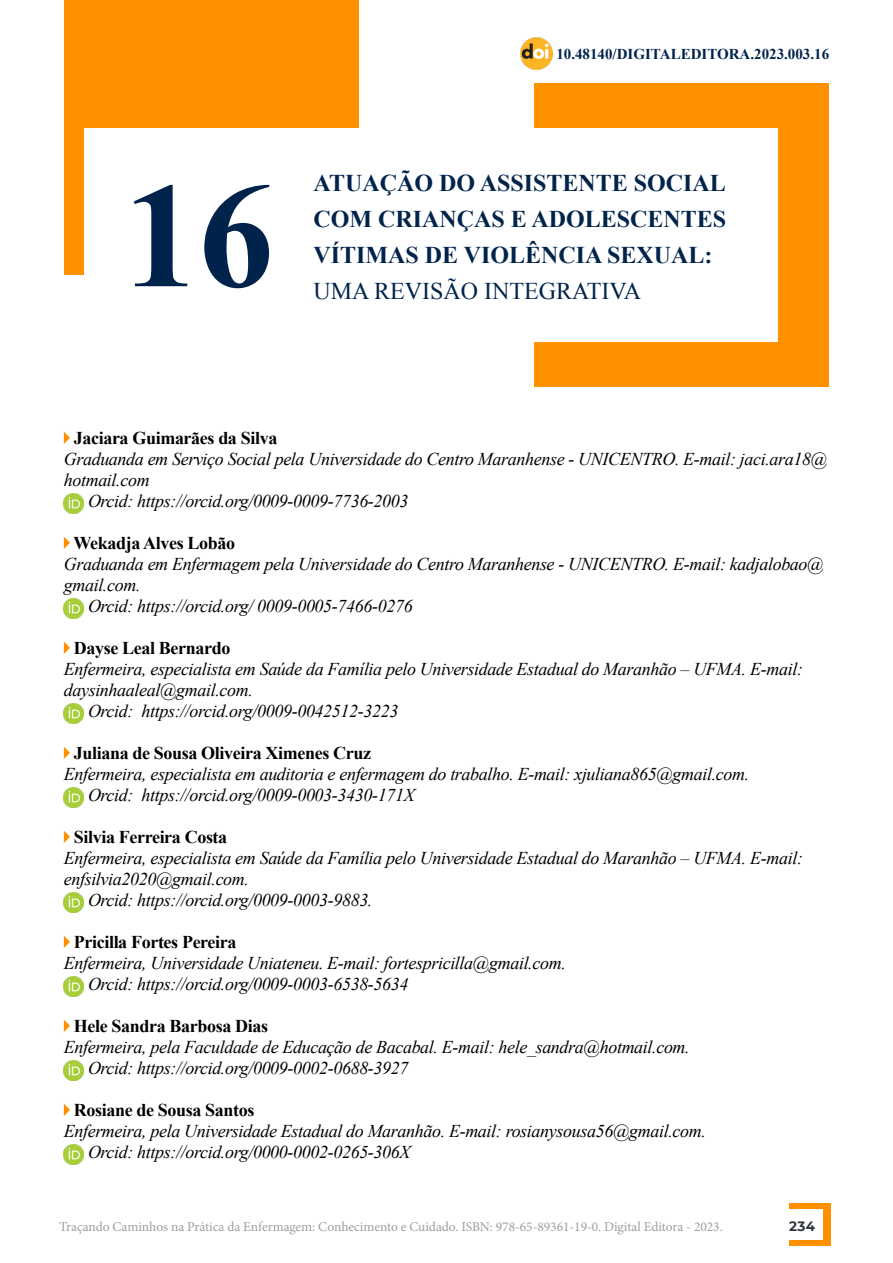
<style>
.page{position:relative;width:893px;height:1263px;background:#fff}
.page>*{position:absolute;margin:0;border:0;box-sizing:border-box;transform-origin:0 0}
.t1{font:700 150px "Times New Roman";color:#00234c}
.t2{font:700 24px/36px "Times New Roman";color:#00234c;text-align:justify}
.t3{font:24px "Times New Roman";color:#00234c}
.t4{font:italic 18px/21px "Times New Roman";letter-spacing:-.02em;color:#000}
.t5{font:700 18px "Times New Roman";letter-spacing:-.02em;color:#000}
.t6{font:700 15px "Times New Roman";color:#00234c}
.t7{font:13.5px "Minion Pro";letter-spacing:-.005em;color:#a19d9c}
.t8{font:700 13.5px "Montserrat";color:#2e333c}
</style>
<div class="page">
<div style="left:534px;top:84px;width:295px;height:303px;background:#ff9100"></div>
<div style="left:64px;top:0;width:294px;height:275px;background:#ff9100"></div>
<div style="left:84px;top:129px;width:693px;height:213px;background:#fff"></div>
<div style="left:789px;top:1203px;width:41px;height:43px;background:#ff9100"></div>
<div style="left:735px;top:1210px;width:88px;height:30px;background:#fff"></div>
<svg style="left:64px;top:432px;width:6px;height:12px"></svg>
<img style="left:64px;top:493px;width:20px;height:20px">
<svg style="left:64px;top:537px;width:6px;height:12px"></svg>
<img style="left:64px;top:598px;width:20px;height:20px">
<svg style="left:64px;top:642px;width:6px;height:12px"></svg>
<img style="left:64px;top:703px;width:20px;height:20px">
<svg style="left:64px;top:747px;width:6px;height:12px"></svg>
<img style="left:64px;top:787px;width:20px;height:20px">
<svg style="left:64px;top:831px;width:6px;height:12px"></svg>
<img style="left:64px;top:892px;width:20px;height:20px">
<svg style="left:64px;top:936px;width:6px;height:12px"></svg>
<img style="left:64px;top:976px;width:20px;height:20px">
<svg style="left:64px;top:1020px;width:6px;height:12px"></svg>
<img style="left:64px;top:1060px;width:20px;height:20px">
<svg style="left:64px;top:1104px;width:6px;height:12px"></svg>
<img style="left:64px;top:1144px;width:20px;height:20px">
<img style="left:520px;top:37px;width:33px;height:32px">
<p class="t6" style="left:556px;top:43px;width:274px">10.48140/DIGITALEDITORA.2023.003.16</p>
<h1 class="t1" style="left:124px;top:132px;width:152px">16</h1>
<h2 class="t2" style="left:313px;top:164px;width:414px">ATUAÇÃO DO ASSISTENTE SOCIAL COM CRIANÇAS E ADOLESCENTES VÍTIMAS DE VIOLÊNCIA SEXUAL:</h2>
<h2 class="t3" style="left:313px;top:274px;width:329px">UMA REVISÃO INTEGRATIVA</h2>
<p class="t5" style="left:74px;top:426px;width:205px">Jaciara Guimarães da Silva</p>
<p class="t4" style="left:64px;top:448px;width:765px">Graduanda em Serviço Social pela Universidade do Centro Maranhense - UNICENTRO. E-mail: jaci.ara18@</p>
<p class="t4" style="left:64px;top:469px;width:87px">hotmail.com</p>
<p class="t4" style="left:88px;top:490px;width:322px">Orcid: https://orcid.org/0009-0009-7736-2003</p>
<p class="t5" style="left:73px;top:531px;width:163px">Wekadja Alves Lobão</p>
<p class="t4" style="left:64px;top:553px;width:761px">Graduanda em Enfermagem pela Universidade do Centro Maranhense - UNICENTRO. E-mail: kadjalobao@</p>
<p class="t4" style="left:64px;top:574px;width:78px">gmail.com.</p>
<p class="t4" style="left:88px;top:595px;width:326px">Orcid: https://orcid.org/ 0009-0005-7466-0276</p>
<p class="t5" style="left:74px;top:636px;width:158px">Dayse Leal Bernardo</p>
<p class="t4" style="left:64px;top:658px;width:741px">Enfermeira, especialista em Saúde da Família pelo Universidade Estadual do Maranhão – UFMA. E-mail:</p>
<p class="t4" style="left:64px;top:679px;width:191px">daysinhaaleal@gmail.com.</p>
<p class="t4" style="left:88px;top:700px;width:312px">Orcid: https://orcid.org/0009-0042512-3223</p>
<p class="t5" style="left:74px;top:741px;width:299px">Juliana de Sousa Oliveira Ximenes Cruz</p>
<p class="t4" style="left:88px;top:763px;width:663px;text-indent:-24px">Enfermeira, especialista em auditoria e enfermagem do trabalho. E-mail: xjuliana865@gmail.com.<br>Orcid: https://orcid.org/0009-0003-3430-171X</p>
<p class="t5" style="left:74px;top:825px;width:155px">Silvia Ferreira Costa</p>
<p class="t4" style="left:64px;top:847px;width:741px">Enfermeira, especialista em Saúde da Família pelo Universidade Estadual do Maranhão – UFMA. E-mail:</p>
<p class="t4" style="left:64px;top:868px;width:187px">enfsilvia2020@gmail.com.</p>
<p class="t4" style="left:88px;top:889px;width:286px">Orcid: https://orcid.org/0009-0003-9883.</p>
<p class="t5" style="left:74px;top:930px;width:164px">Pricilla Fortes Pereira</p>
<p class="t4" style="left:88px;top:952px;width:479px;text-indent:-24px">Enfermeira, Universidade Uniateneu. E-mail: fortespricilla@gmail.com.<br>Orcid: https://orcid.org/0009-0003-6538-5634</p>
<p class="t5" style="left:74px;top:1014px;width:196px">Hele Sandra Barbosa Dias</p>
<p class="t4" style="left:88px;top:1036px;width:603px;text-indent:-24px">Enfermeira, pela Faculdade de Educação de Bacabal. E-mail: hele_sandra@hotmail.com.<br>Orcid: https://orcid.org/0009-0002-0688-3927</p>
<p class="t5" style="left:74px;top:1098px;width:182px">Rosiane de Sousa Santos</p>
<p class="t4" style="left:88px;top:1120px;width:619px;text-indent:-24px">Enfermeira, pela Universidade Estadual do Maranhão. E-mail: rosianysousa56@gmail.com.<br>Orcid: https://orcid.org/0000-0002-0265-306X</p>
<p class="t7" style="left:59px;top:1218px;width:665px">Traçando Caminhos na Prática da Enfermagem: Conhecimento e Cuidado. ISBN: 978-65-89361-19-0. Digital Editora - 2023.</p>
<p class="t8" style="left:789px;top:1217px;width:27px">234</p>
</div>
